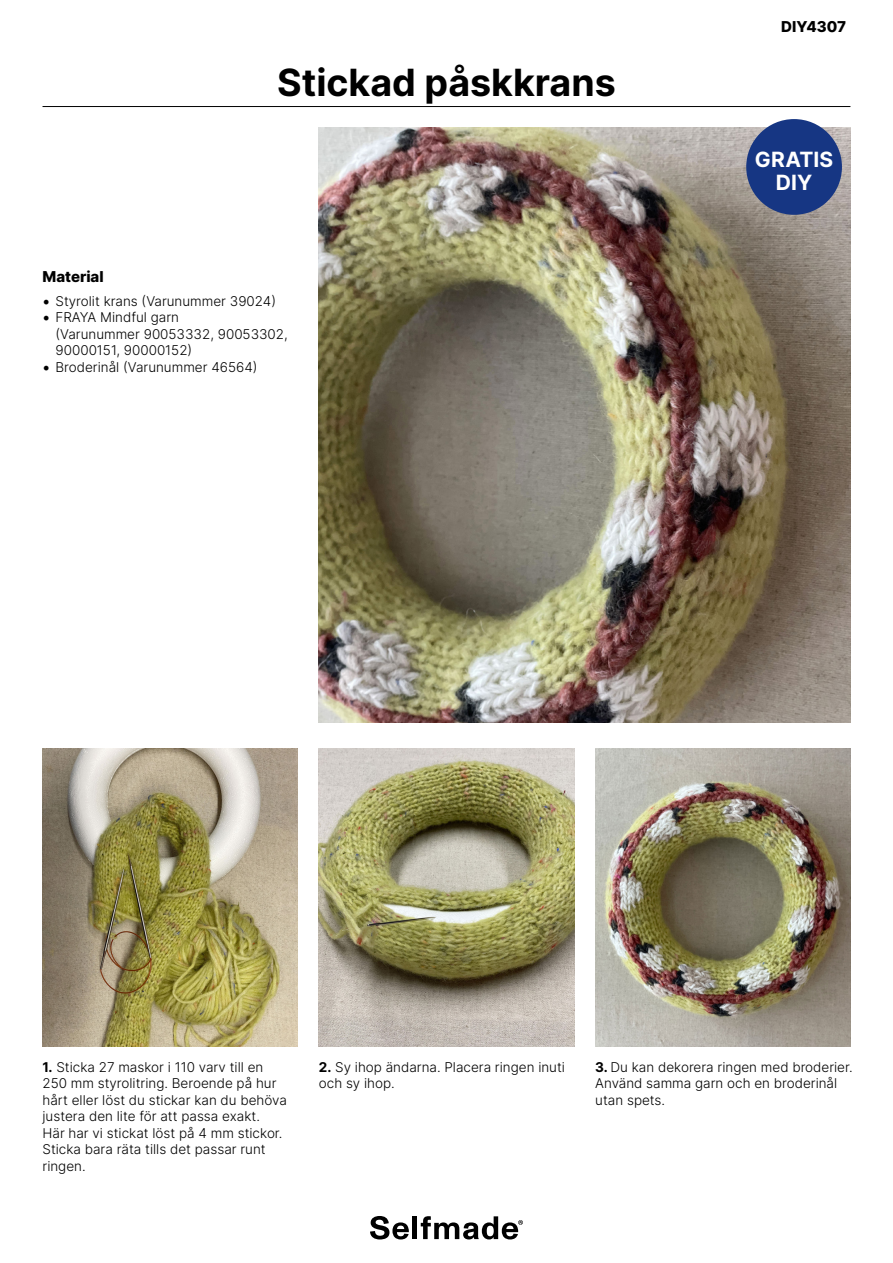
<style>
.page{position:relative;width:893px;height:1263px;background:#fff}
.page>*{position:absolute;margin:0;border:0;box-sizing:border-box;transform-origin:0 0}
.t1{font:700 37.5px "Inter";color:#000}
.t2{font:700 21px/22.5px "Inter";letter-spacing:.01em;color:#fff;text-align:center}
.t3{font:800 15px "Inter";color:#000}
.t4{font:300 13.5px/16.5px "Inter";color:#000}
.s1{font-family:"Minion Pro";font-weight:400;font-size:18px}
.s2{font-weight:700}
</style>
<div class="page">
<img style="left:43px;top:748px;width:255px;height:298px">
<img style="left:319px;top:748px;width:255px;height:298px">
<img style="left:319px;top:128px;width:531px;height:595px">
<hr style="left:43px;top:106px;width:807px;height:1px;background:#000">
<div style="left:746px;top:119px;width:96px;height:96px;background:#163683;border-radius:50%"></div>
<svg style="left:370px;top:1216px;width:39px;height:23px"></svg>
<hr style="left:413px;top:1216px;width:4px;height:23px;background:#000">
<svg style="left:421px;top:1216px;width:102px;height:23px"></svg>
<img style="left:595px;top:748px;width:255px;height:298px">
<h1 class="t1" style="left:277px;top:55px;width:340px">Stickad påskkrans</h1>
<p class="t3" style="left:43px;top:266px;width:63px">Material</p>
<p class="t4" style="left:43px;top:292px;width:235px"><span class="s1">•</span> Styrolit krans (Varunummer 39024)</p>
<p class="t4" style="left:56px;top:309px;width:234px;text-indent:-13px"><span class="s1">•</span> FRAYA Mindful garn<br>(Varunummer 90053332, 90053302,<br>90000151, 90000152)</p>
<p class="t4" style="left:43px;top:358px;width:216px"><span class="s1">•</span> Broderinål (Varunummer 46564)</p>
<p class="t3" style="left:781px;top:15px;width:67px">DIY4307</p>
<h2 class="t2" style="left:755px;top:148px;width:80px">GRATIS<br>DIY</h2>
<p class="t4" style="left:43px;top:1058px;width:246px"><span class="s2">1.</span> Sticka 27 maskor i 110 varv till en 250 mm styrolitring. Beroende på hur hårt eller löst du stickar kan du behöva justera den lite för att passa exakt.<br>Här har vi stickat löst på 4 mm stickor.<br>Sticka bara räta tills det passar runt ringen.</p>
<p class="t4" style="left:319px;top:1058px;width:248px"><span class="s2">2.</span> Sy ihop ändarna. Placera ringen inuti och sy ihop.</p>
<p class="t4" style="left:595px;top:1058px;width:259px"><span class="s2">3.</span> Du kan dekorera ringen med broderier.<br>Använd samma garn och en broderinål utan spets.</p>
</div>
